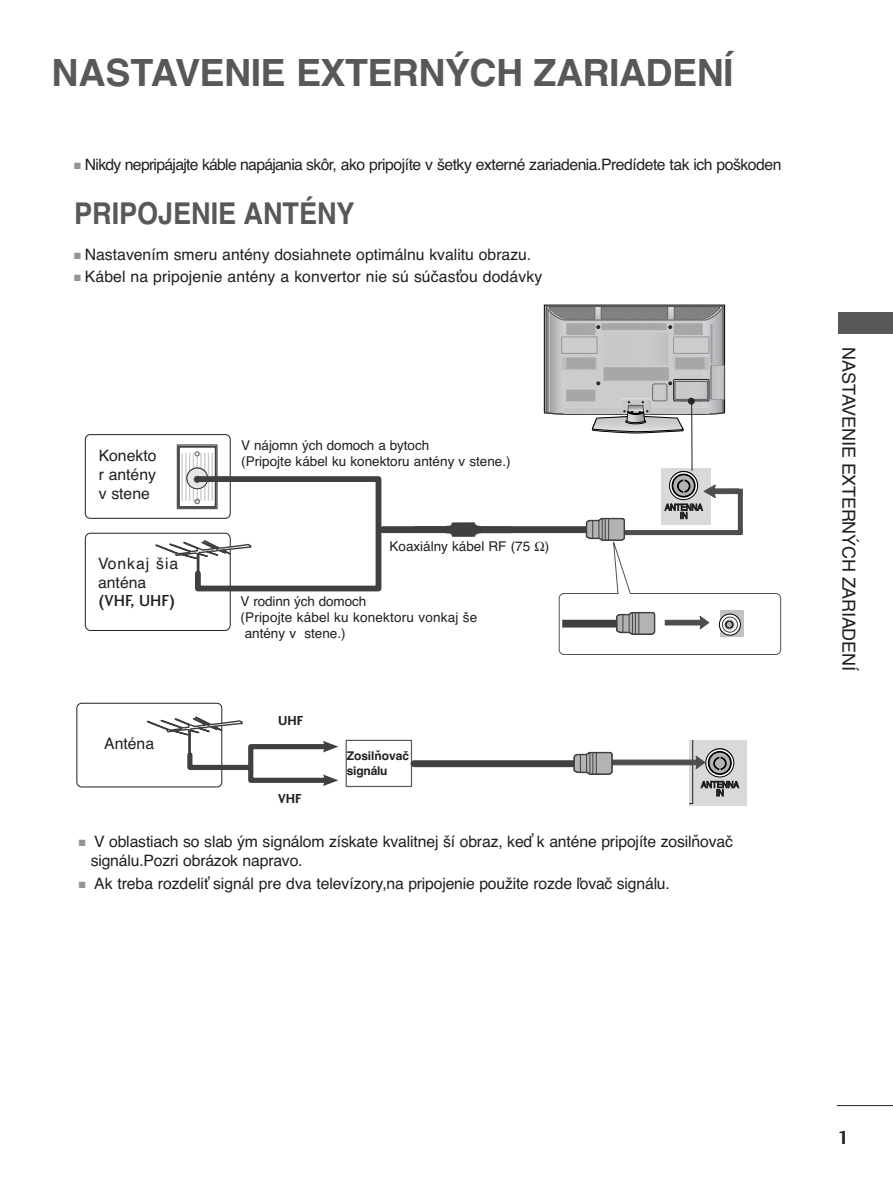
<style>
.page{position:relative;width:893px;height:1190px;background:#fff}
.page>*{position:absolute;margin:0;border:0;box-sizing:border-box;transform-origin:0 0}
.t1{font:700 37.5px "Helvetica CE";letter-spacing:-.015em;color:#57585a}
.t2{font:700 30px "Helvetica CE";color:#57585a;scale:.9 1}
.t3{font:19.5px "Charlotte Sans Bold Plain";color:#231f20}
.t4{font:18px "Helvetica CE";letter-spacing:-.015em;color:#231f20}
.t5{font:16.5px "Charlotte Sans Medium Plain";color:#231f20}
.t6{font:15.75px/18.9px "Helvetica CE";letter-spacing:-.01em;color:#231f20;text-align:justify}
.t7{font:15.75px "Helvetica CE";letter-spacing:-.03em;color:#231f20}
.t8{font:15.75px/19.2px "Helvetica CE";letter-spacing:.03em;color:#231f20}
.t9{font:13.5px/16.2px "Helvetica CE";color:#231f20}
.t10{font:13.5px "Charlotte Sans Bold Plain";color:#231f20}
.t11{font:700 12px/14.4px "Helvetica CE";letter-spacing:-.005em;color:#231f20}
.s1{color:#939598}
</style>
<div class="page">
<hr style="left:837px;top:1105px;width:55px;height:1px;background:#231f20">
<div style="left:838px;top:313px;width:54px;height:21px;background:#57585a"></div>
<div style="left:85px;top:434px;width:145px;height:84px;border:1px solid #231f20;border-radius:5px"></div>
<div style="left:85px;top:533px;width:145px;height:98px;border:1px solid #231f20;border-radius:5px"></div>
<svg style="left:154px;top:443px;width:230px;height:151px"></svg>
<svg style="left:414px;top:522px;width:98px;height:15px"></svg>
<div style="left:383px;top:526px;width:211px;height:7px;background:#404040"></div>
<svg style="left:558px;top:469px;width:223px;height:186px"></svg>
<div style="left:737px;top:489px;width:5px;height:46px;background:#4d4d4d"></div>
<div style="left:76px;top:703px;width:146px;height:84px;border:1px solid #231f20;border-radius:5px"></div>
<svg style="left:145px;top:715px;width:193px;height:71px"></svg>
<div style="left:345px;top:740px;width:67px;height:47px;background:#fff;border:1px solid #595959"></div>
<div style="left:414px;top:760px;width:161px;height:7px;background:#404040"></div>
<svg style="left:572px;top:740px;width:174px;height:66px"></svg>
<svg style="left:544px;top:305px;width:180px;height:128px;background:#b4b4b5"></svg>
<hr style="left:691px;top:402px;width:1px;height:69px;background:#231f20">
<h1 class="t1" style="left:51px;top:59px;width:683px">NASTAVENIE EXTERNÝCH ZARIADENÍ</h1>
<p class="t7" style="left:74px;top:159px;width:708px"><span class="s1">■</span> Nikdy nepripájajte káble napájania skôr, ako pripojíte v šetky externé zariadenia.Predídete tak ich poškoden</p>
<h2 class="t2" style="left:74px;top:202px;width:313px">PRIPOJENIE ANTÉNY</h2>
<p class="t6" style="left:74px;top:246px;width:458px"><span class="s1">■</span> Nastavením smeru antény dosiahnete optimálnu kvalitu obrazu.</p>
<p class="t6" style="left:74px;top:269px;width:469px"><span class="s1">■</span> Kábel na pripojenie antény a konvertor nie sú súčasťou dodávky</p>
<p class="t6" style="left:99px;top:447px;width:59px">Konekto r antény v stene</p>
<p class="t8" style="left:98px;top:555px;width:82px">Vonkaj šia anténa</p>
<p class="t5" style="left:98px;top:594px;width:79px">(VHF, UHF)</p>
<p class="t6" style="left:104px;top:735px;width:51px">Anténa</p>
<p class="t9" style="left:241px;top:438px;width:271px">V nájomn ých domoch a bytoch<br>(Pripojte kábel ku konektoru antény v stene.)</p>
<p class="t9" style="left:389px;top:540px;width:161px">Koaxiálny kábel RF (75 )</p>
<p class="t9" style="left:240px;top:594px;width:127px">V rodinn ých domoch</p>
<p class="t9" style="left:240px;top:611px;width:238px">(Pripojte kábel ku konektoru vonkaj še</p>
<p class="t9" style="left:245px;top:627px;width:102px">antény v stene.)</p>
<p class="t10" style="left:278px;top:715px;width:27px">UHF</p>
<p class="t10" style="left:278px;top:793px;width:25px">VHF</p>
<p class="t11" style="left:347px;top:750px;width:64px">Zosilňovač signálu</p>
<p class="t6" style="left:91px;top:833px;width:643px;line-height:19.5px;text-indent:-12px"><span class="s1">■</span> V oblastiach so slab ým signálom získate kvalitnej ší obraz, keď k anténe pripojíte zosilňovač signálu.Pozri obrázok napravo.</p>
<p class="t6" style="left:79px;top:875px;width:592px"><span class="s1">■</span> Ak treba rozdeliť signál pre dva televízory,na pripojenie použite rozde ľovač signálu.</p>
<p class="t4" style="left:855px;top:347px;width:325px;rotate:90deg">NASTAVENIE EXTERNÝCH ZARIADENÍ</p>
<p class="t3" style="left:837px;top:1129px;width:13px">1</p>
</div>
